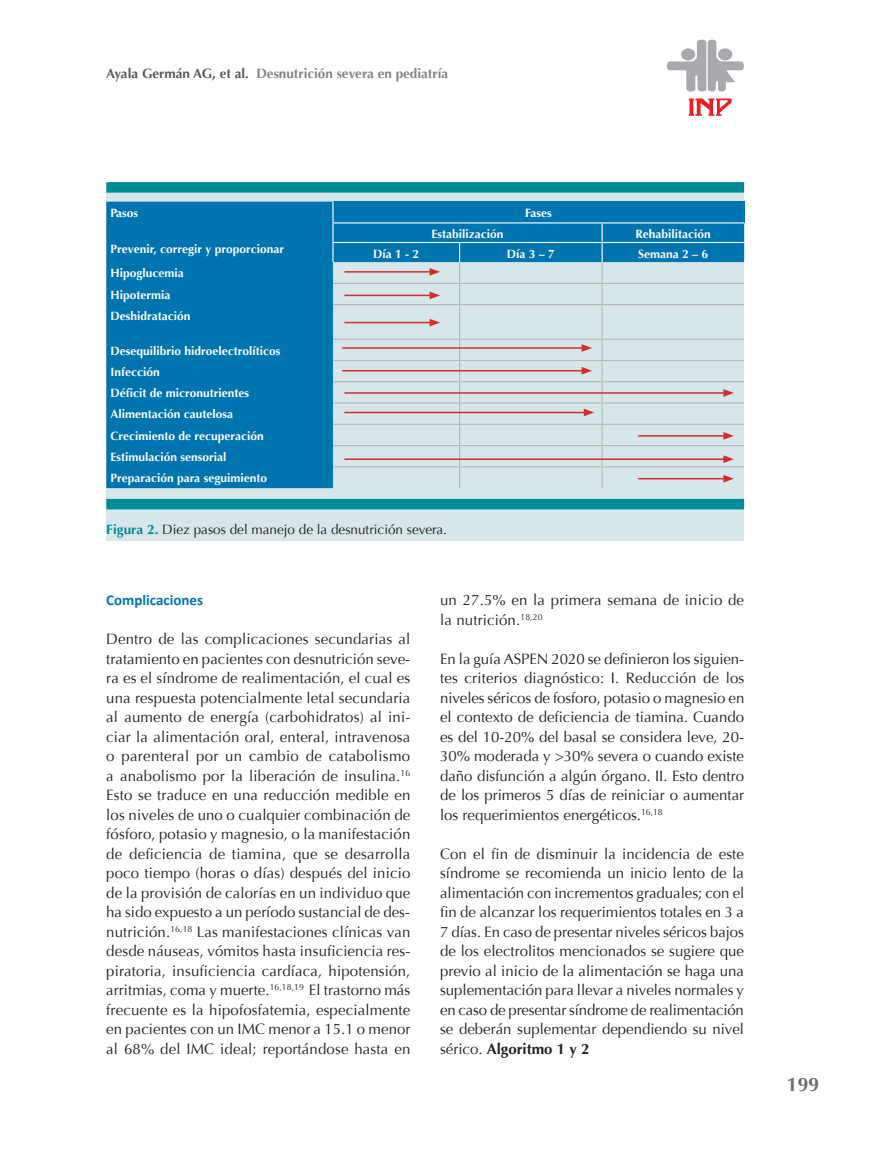
<style>
.page{position:relative;width:893px;height:1149px;background:#fff}
.page>*{position:absolute;margin:0;border:0;box-sizing:border-box;transform-origin:0 0}
.t1{font:700 19.5px "Optima";color:#6c6d70}
.t2{font:15px/19.5px "Optima";color:#231f20;text-align:justify}
.t3{font:700 15px "Calibri";color:#0074ae}
.t4{font:13.5px "Optima";color:#231f20}
.t5{font:700 13.5px "Optima";color:#808285}
.t6{font:700 12px/21.3px "Optima";color:#fff}
.s1{color:#57585a}
.s2{font-weight:700;color:#008b9a}
.s3{font-weight:700}
</style>
<div class="page">
<svg style="left:689px;top:98px;width:43px;height:18px"></svg>
<svg style="left:667px;top:39px;width:77px;height:53px"></svg>
<div style="left:718px;top:48px;width:14px;height:12px;background:#a8a9ad;border-radius:50%"></div>
<div style="left:106px;top:182px;width:638px;height:358px;background:#d6e6e9"></div>
<svg style="left:106px;top:201px;width:638px;height:287px"></svg>
<div style="left:333px;top:201px;width:411px;height:22px;background:#0074ae"></div>
<hr style="left:332px;top:222px;width:128px;height:1px;background:#fff">
<hr style="left:460px;top:222px;width:142px;height:1px;background:#fff">
<hr style="left:602px;top:222px;width:142px;height:1px;background:#fff">
<hr style="left:332px;top:242px;width:128px;height:1px;background:#fff">
<hr style="left:460px;top:242px;width:142px;height:1px;background:#fff">
<hr style="left:602px;top:242px;width:142px;height:1px;background:#fff">
<hr style="left:333px;top:283px;width:127px;height:1px;background:#b4b7b7">
<hr style="left:460px;top:283px;width:142px;height:1px;background:#b4b7b7">
<svg style="left:459px;top:243px;width:1px;height:61px"></svg>
<hr style="left:602px;top:283px;width:142px;height:1px;background:#b4b7b7">
<svg style="left:602px;top:223px;width:1px;height:81px"></svg>
<hr style="left:333px;top:304px;width:127px;height:1px;background:#b4b7b7">
<hr style="left:460px;top:304px;width:142px;height:1px;background:#b4b7b7">
<hr style="left:459px;top:305px;width:1px;height:33px;background:#b4b7b7">
<hr style="left:602px;top:304px;width:142px;height:1px;background:#b4b7b7">
<hr style="left:602px;top:305px;width:1px;height:33px;background:#b4b7b7">
<hr style="left:333px;top:338px;width:127px;height:1px;background:#b4b7b7">
<hr style="left:460px;top:338px;width:142px;height:1px;background:#b4b7b7">
<hr style="left:602px;top:338px;width:142px;height:1px;background:#b4b7b7">
<hr style="left:333px;top:360px;width:127px;height:1px;background:#b4b7b7">
<hr style="left:460px;top:360px;width:142px;height:1px;background:#b4b7b7">
<hr style="left:602px;top:360px;width:142px;height:1px;background:#b4b7b7">
<hr style="left:333px;top:381px;width:127px;height:1px;background:#b4b7b7">
<hr style="left:460px;top:381px;width:142px;height:1px;background:#b4b7b7">
<hr style="left:602px;top:381px;width:142px;height:1px;background:#b4b7b7">
<hr style="left:333px;top:402px;width:127px;height:1px;background:#b4b7b7">
<hr style="left:460px;top:402px;width:142px;height:1px;background:#b4b7b7">
<hr style="left:602px;top:402px;width:142px;height:1px;background:#b4b7b7">
<hr style="left:333px;top:423px;width:127px;height:2px;background:#b4b7b7">
<hr style="left:460px;top:423px;width:142px;height:2px;background:#b4b7b7">
<hr style="left:602px;top:423px;width:142px;height:2px;background:#b4b7b7">
<hr style="left:333px;top:445px;width:127px;height:1px;background:#b4b7b7">
<hr style="left:460px;top:445px;width:142px;height:1px;background:#b4b7b7">
<hr style="left:602px;top:445px;width:142px;height:1px;background:#b4b7b7">
<hr style="left:333px;top:466px;width:127px;height:1px;background:#b4b7b7">
<hr style="left:460px;top:466px;width:142px;height:1px;background:#b4b7b7">
<svg style="left:459px;top:339px;width:1px;height:149px"></svg>
<hr style="left:602px;top:466px;width:142px;height:1px;background:#b4b7b7">
<svg style="left:602px;top:339px;width:1px;height:149px"></svg>
<hr style="left:332px;top:201px;width:2px;height:21px;background:#fff">
<svg style="left:332px;top:223px;width:2px;height:39px"></svg>
<hr style="left:344px;top:271px;width:88px;height:1px;background:#d22e2e">
<svg style="left:430px;top:268px;width:10px;height:7px"></svg>
<hr style="left:344px;top:294px;width:88px;height:2px;background:#d22e2e">
<svg style="left:430px;top:291px;width:10px;height:8px"></svg>
<hr style="left:344px;top:322px;width:88px;height:1px;background:#d22e2e">
<svg style="left:430px;top:318px;width:10px;height:8px"></svg>
<hr style="left:342px;top:347px;width:242px;height:1px;background:#d22e2e">
<svg style="left:582px;top:344px;width:10px;height:8px"></svg>
<hr style="left:342px;top:370px;width:242px;height:1px;background:#d22e2e">
<svg style="left:582px;top:367px;width:10px;height:7px"></svg>
<hr style="left:344px;top:411px;width:242px;height:2px;background:#d22e2e">
<svg style="left:584px;top:408px;width:10px;height:8px"></svg>
<hr style="left:638px;top:435px;width:88px;height:1px;background:#d22e2e">
<svg style="left:723px;top:432px;width:11px;height:7px"></svg>
<hr style="left:344px;top:458px;width:382px;height:2px;background:#d22e2e">
<svg style="left:723px;top:455px;width:11px;height:8px"></svg>
<hr style="left:638px;top:478px;width:88px;height:1px;background:#d22e2e">
<svg style="left:723px;top:474px;width:11px;height:8px"></svg>
<hr style="left:344px;top:392px;width:382px;height:1px;background:#d22e2e">
<svg style="left:723px;top:389px;width:11px;height:7px"></svg>
<div style="left:106px;top:182px;width:638px;height:10px;background:#008b98"></div>
<div style="left:106px;top:498px;width:638px;height:11px;background:#008b98"></div>
<p class="t5" style="left:106px;top:66px;width:343px"><span class="s1">Ayala Germán AG, et al.</span> Desnutrición severa en pediatría</p>
<p class="t6" style="left:111px;top:202px;width:29px">Pasos</p>
<p class="t6" style="left:525px;top:202px;width:28px">Fases</p>
<p class="t6" style="left:111px;top:238px;width:175px">Prevenir, corregir y proporcionar</p>
<p class="t6" style="left:432px;top:223px;width:74px">Estabilización</p>
<p class="t6" style="left:635px;top:223px;width:77px">Rehabilitación</p>
<p class="t6" style="left:373px;top:243px;width:48px">Día 1 - 2</p>
<p class="t6" style="left:507px;top:243px;width:50px">Día 3 – 7</p>
<p class="t6" style="left:638px;top:243px;width:72px">Semana 2 – 6</p>
<p class="t6" style="left:111px;top:263px;width:81px">Hipoglucemia<br>Hipotermia<br>Deshidratación</p>
<p class="t6" style="left:111px;top:340px;width:172px">Desequilibrio hidroelectrolíticos<br>Infección<br>Déficit de micronutrientes<br>Alimentación cautelosa<br>Crecimiento de recuperación<br>Estimulación sensorial<br>Preparación para seguimiento</p>
<p class="t4" style="left:106px;top:521px;width:342px"><span class="s2">Figura 2.</span> Diez pasos del manejo de la desnutrición severa.</p>
<p class="t3" style="left:106px;top:589px;width:98px">Complicaciones</p>
<p class="t2" style="left:106px;top:629px;width:306px">Dentro de las complicaciones secundarias al tratamiento en pacientes con desnutrición seve&shy;ra es el síndrome de realimentación, el cual es una respuesta potencialmente letal secundaria al aumento de energía (carbohidratos) al ini&shy;ciar la alimentación oral, enteral, intravenosa o parenteral por un cambio de catabolismo a anabolismo por la liberación de insulina.<sup>16<br></sup>Esto se traduce en una reducción medible en los niveles de uno o cualquier combinación de fósforo, potasio y magnesio, o la manifestación de deficiencia de tiamina, que se desarrolla poco tiempo (horas o días) después del inicio de la provisión de calorías en un individuo que ha sido expuesto a un período sustancial de des&shy;nutrición.<sup>16,18</sup> Las manifestaciones clínicas van desde náuseas, vómitos hasta insuficiencia res&shy;piratoria, insuficiencia cardíaca, hipotensión, arritmias, coma y muerte.<sup>16,18,19</sup> El trastorno más frecuente es la hipofosfatemia, especialmente en pacientes con un IMC menor a 15.1 o menor al 68% del IMC ideal; reportándose hasta en</p>
<p class="t2" style="left:440px;top:590px;width:306px">un 27.5% en la primera semana de inicio de la nutrición.<sup>18,20</sup></p>
<p class="t2" style="left:440px;top:648px;width:306px">En la guía ASPEN 2020 se definieron los siguien&shy;tes criterios diagnóstico: I. Reducción de los niveles séricos de fosforo, potasio o magnesio en el contexto de deficiencia de tiamina. Cuando es del 10-20% del basal se considera leve, 20- 30% moderada y &gt;30% severa o cuando existe daño disfunción a algún órgano. II. Esto dentro de los primeros 5 días de reiniciar o aumentar los requerimientos energéticos.<sup>16,18</sup></p>
<p class="t2" style="left:440px;top:843px;width:306px">Con el fin de disminuir la incidencia de este síndrome se recomienda un inicio lento de la alimentación con incrementos graduales; con el fin de alcanzar los requerimientos totales en 3 a 7 días. En caso de presentar niveles séricos bajos de los electrolitos mencionados se sugiere que previo al inicio de la alimentación se haga una suplementación para llevar a niveles normales y en caso de presentar síndrome de realimentación se deberán suplementar dependiendo su nivel sérico. <span class="s3">Algoritmo 1 y 2</span></p>
<h1 class="t1" style="left:787px;top:1072px;width:34px">199</h1>
</div>
